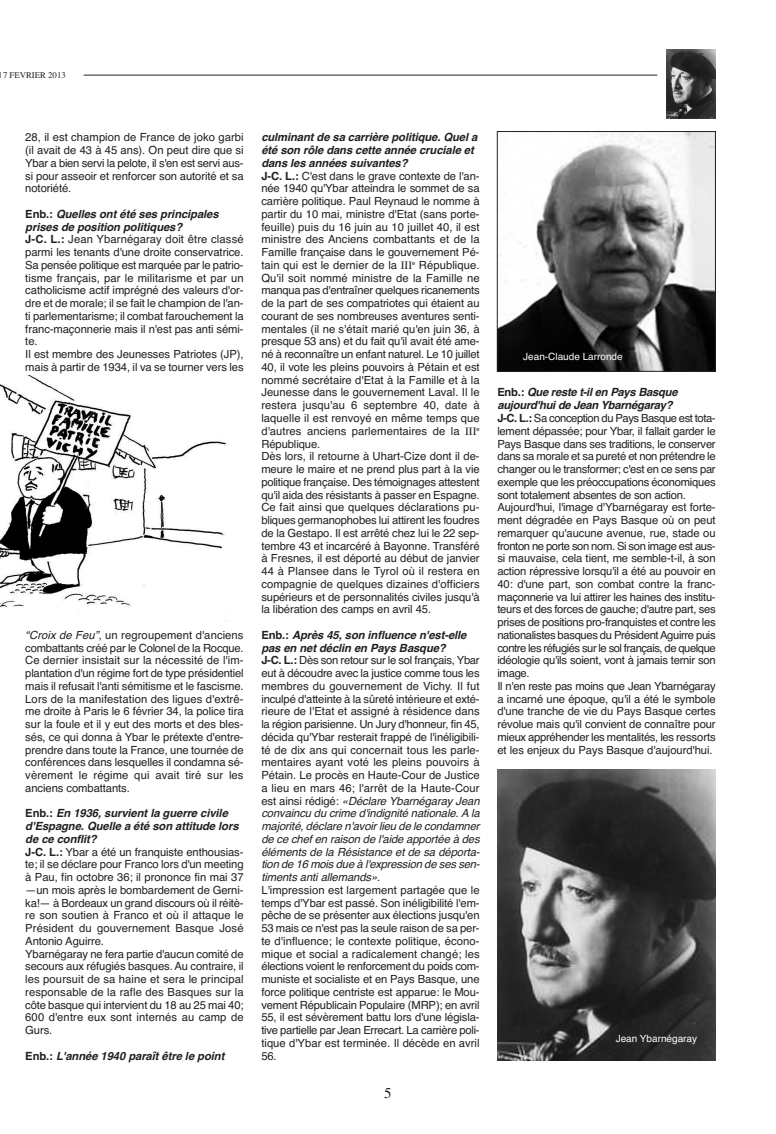
<style>
.page{position:relative;width:776px;height:1134px;background:#fff}
.page>*{position:absolute;margin:0;border:0;box-sizing:border-box;transform-origin:0 0}
.t1{font:15px "Times";color:#231f20}
.t2{font:11.25px/12.8px "Helvetica";letter-spacing:-.01em;color:#231f20}
.t3{font:italic 700 11.25px "Helvetica";color:#231f20}
.t4{font:10px "Helvetica";color:#fff}
.t5{font:8.75px "Times";color:#231f20}
.s1{font-weight:700}
.s2{font-weight:700;font-style:italic}
.s3{font-style:italic}
.s4{font-style:normal}
.s5{font-family:"Times"}
</style>
<div class="page">
<hr style="left:84px;top:75px;width:573px;height:1px;background:#231f20">
<img style="left:666px;top:50px;width:50px;height:68px">
<img style="left:499px;top:133px;width:215px;height:237px">
<div style="left:497px;top:131px;width:219px;height:241px;border:1px solid #231f20"></div>
<img style="left:0;top:376px;width:227px;height:246px">
<img style="left:498px;top:770px;width:218px;height:290px">
<p class="t5" style="left:-1px;top:72px;width:68px">| 7 FEVRIER 2013</p>
<p class="t2" style="left:25px;top:132px;width:220px;text-align:justify">28, il est champion de France de joko garbi (il avait de 43 à 45 ans). On peut dire que si Ybar a bien servi la pelote, il s'en est servi aus&shy;si pour asseoir et renforcer son autorité et sa notoriété.</p>
<p class="t2" style="left:25px;top:209px;width:220px"><span class="s1">E n b . :</span> <span class="s2">Quelles ont été ses principales prises de position politiques?<br></span><span class="s1">J-C. L.:</span> Jean Ybarnégaray doit être classé parmi les tenants d'une droite conservatrice.<br>Sa pensée politique est marquée par le patrio&shy;tisme français, par le militarisme et par un catholicisme actif imprégné des valeurs d'or&shy;dre et de morale; il se fait le champion de l'an&shy;ti parlementarisme; il combat farouchement la franc-maçonnerie mais il n'est pas anti sémi&shy;te.<br>Il est membre des Jeunesses Patriotes (JP), mais à partir de 1934, il va se tourner vers les</p>
<p class="t2" style="left:25px;top:629px;width:220px;text-align:justify"><span class="s3">“Croix de Feu”</span>, un regroupement d'anciens combattants créé par le Colonel de la Rocque.<br>Ce dernier insistait sur la nécessité de l'im&shy;plantation d'un régime fort de type présidentiel mais il refusait l'anti sémitisme et le fascisme.<br>Lors de la manifestation des ligues d'extrê&shy;me droite à Paris le 6 février 34, la police tira sur la foule et il y eut des morts et des bles&shy;sés, ce qui donna à Ybar le prétexte d'entre&shy;prendre dans toute la France, une tournée de conférences dans lesquelles il condamna sé&shy;vèrement le régime qui avait tiré sur les anciens combattants.</p>
<p class="t2" style="left:25px;top:808px;width:220px"><span class="s1">E n b . :</span> <span class="s2">En 1936, survient la guerre civile d'Espagne. Quelle a été son attitude lors de ce conflit?<br></span><span class="s1">J-C. L.:</span> Ybar a été un franquiste enthousias&shy;te; il se déclare pour Franco lors d'un meeting à Pau, fin octobre 36; il prononce fin mai 37 —un mois après le bombardement de Gerni&shy;ka!— à Bordeaux un grand discours où il réitè&shy;re son soutien à Franco et où il attaque le Président du gouvernement Basque José Antonio Aguirre.<br>Ybarnégaray ne fera partie d'aucun comité de secours aux réfugiés basques. Au contraire, il les poursuit de sa haine et sera le principal responsable de la rafle des Basques sur la côte basque qui intervient du 18 au 25 mai 40; 600 d'entre eux sont internés au camp de Gurs.</p>
<p class="t3" style="left:25px;top:1051px;width:203px"><span class="s4">E n b . :</span> L'année 1940 paraît être le point</p>
<p class="t2" style="left:261px;top:132px;width:220px"><span class="s2">culminant de sa carrière politique. Quel a été son rôle dans cette année cruciale et dans les années suivantes?<br></span><span class="s1">J-C. L.:</span> C'est dans le grave contexte de l'an&shy;née 1940 qu'Ybar atteindra le sommet de sa carrière politique. Paul Reynaud le nomme à partir du 10 mai, ministre d'Etat (sans porte&shy;feuille) puis du 16 juin au 10 juillet 40, il est ministre des Anciens combattants et de la Famille française dans le gouvernement Pé&shy;tain qui est le dernier de la <span class="s5">III</span><sup>e</sup> République.<br>Qu'il soit nommé ministre de la Famille ne manqua pas d'entraîner quelques ricanements de la part de ses compatriotes qui étaient au courant de ses nombreuses aventures senti&shy;mentales (il ne s'était marié qu'en juin 36, à presque 53 ans) et du fait qu'il avait été ame&shy;né à reconnaître un enfant naturel. Le 10 juillet 40, il vote les pleins pouvoirs à Pétain et est nommé secrétaire d'Etat à la Famille et à la Jeunesse dans le gouvernement Laval. Il le restera jusqu'au 6 septembre 40, date à laquelle il est renvoyé en même temps que d'autres anciens parlementaires de la <span class="s5">III</span><sup>e </sup>République.<br>Dès lors, il retourne à Uhart-Cize dont il de&shy;meure le maire et ne prend plus part à la vie politique française. Des témoignages attestent qu'il aida des résistants à passer en Espagne.<br>Ce fait ainsi que quelques déclarations pu&shy;bliques germanophobes lui attirent les foudres de la Gestapo. Il est arrêté chez lui le 22 sep&shy;tembre 43 et incarcéré à Bayonne. Transféré à Fresnes, il est déporté au début de janvier 44 à Plansee dans le Tyrol où il restera en compagnie de quelques dizaines d'officiers supérieurs et de personnalités civiles jusqu'à la libération des camps en avril 45.</p>
<p class="t2" style="left:261px;top:629px;width:222px"><span class="s1">E n b . :</span> <span class="s2">Après 45, son influence n'est-elle pas en net déclin en Pays Basque?<br></span><span class="s1">J-C. L.:</span> Dès son retour sur le sol français, Ybar eut à découdre avec la justice comme tous les membres du gouvernement de Vichy. Il fut inculpé d'atteinte à la sûreté intérieure et exté&shy;rieure de l'Etat et assigné à résidence dans la région parisienne. Un Jury d'honneur, fin 45, décida qu'Ybar resterait frappé de l'inéligibili&shy;té de dix ans qui concernait tous les parle&shy;mentaires ayant voté les pleins pouvoirs à Pétain. Le procès en Haute-Cour de Justice a lieu en mars 46; l'arrêt de la Haute-Cour e s t a i n s i r é d i g é : <span class="s3">«Déclare Ybarnégaray Jean convaincu du crime d'indignité nationale.A la majorité,déclare n'avoirlieu de le condamner de ce chefen raison de l'aide apportée à des éléments de la Résistance et de sa déporta&shy;tion de 16 mois due à l'expression de ses sen&shy;timents anti allemands»</span>.<br>L'impression est largement partagée que le temps d'Ybar est passé. Son inéligibilité l'em&shy;pêche de se présenter aux élections jusqu'en 53 mais ce n'est pas la seule raison de sa per&shy;te d'influence; le contexte politique, écono&shy;mique et social a radicalement changé; les élections voient le renforcement du poids com&shy;muniste et socialiste et en Pays Basque, une force politique centriste est apparue: le Mou&shy;vement Républicain Populaire (MRP); en avril 55, il est sévèrement battu lors d'une législa&shy;tive partielle par Jean Errecart. La carrière poli&shy;tique d'Ybar est terminée. Il décède en avril 56.</p>
<h1 class="t1" style="left:384px;top:1087px;width:9px">5</h1>
<p class="t4" style="left:523px;top:353px;width:101px">Jean-Claude Larronde</p>
<p class="t2" style="left:497px;top:387px;width:220px"><span class="s1">E n b . :</span> <span class="s2">Que reste t-ilen Pays Basque aujourd'huide Jean Ybarnégaray?<br></span><span class="s1">J-C. L.:</span> Sa conception du Pays Basque est tota&shy;lement dépassée; pour Ybar, il fallait garder le Pays Basque dans ses traditions, le conserver dans sa morale et sa pureté et non prétendre le changer ou le transformer; c'est en ce sens par exemple que les préoccupations économiques sont totalement absentes de son action.<br>Aujourd'hui, l'image d'Ybarnégaray est forte&shy;ment dégradée en Pays Basque où on peut remarquer qu'aucune avenue, rue, stade ou fronton ne porte son nom. Si son image est aus&shy;si mauvaise, cela tient, me semble-t-il, à son action répressive lorsqu'il a été au pouvoir en 40: d'une part, son combat contre la franc&shy;maçonnerie va lui attirer les haines des institu&shy;teurs et des forces de gauche; d'autre part, ses prises de positions pro-franquistes et contre les nationalistes basques du Président Aguirre puis contre les réfugiés sur le sol français, de quelque idéologie qu'ils soient, vont à jamais ternir son image.<br>Il n'en reste pas moins que Jean Ybarnégaray a incarné une époque, qu'il a été le symbole d'une tranche de vie du Pays Basque certes révolue mais qu'il convient de connaître pour mieux appréhender les mentalités, les ressorts et les enjeux du Pays Basque d'aujourd'hui.</p>
<p class="t4" style="left:616px;top:1035px;width:83px">Jean Ybarnégaray</p>
</div>
